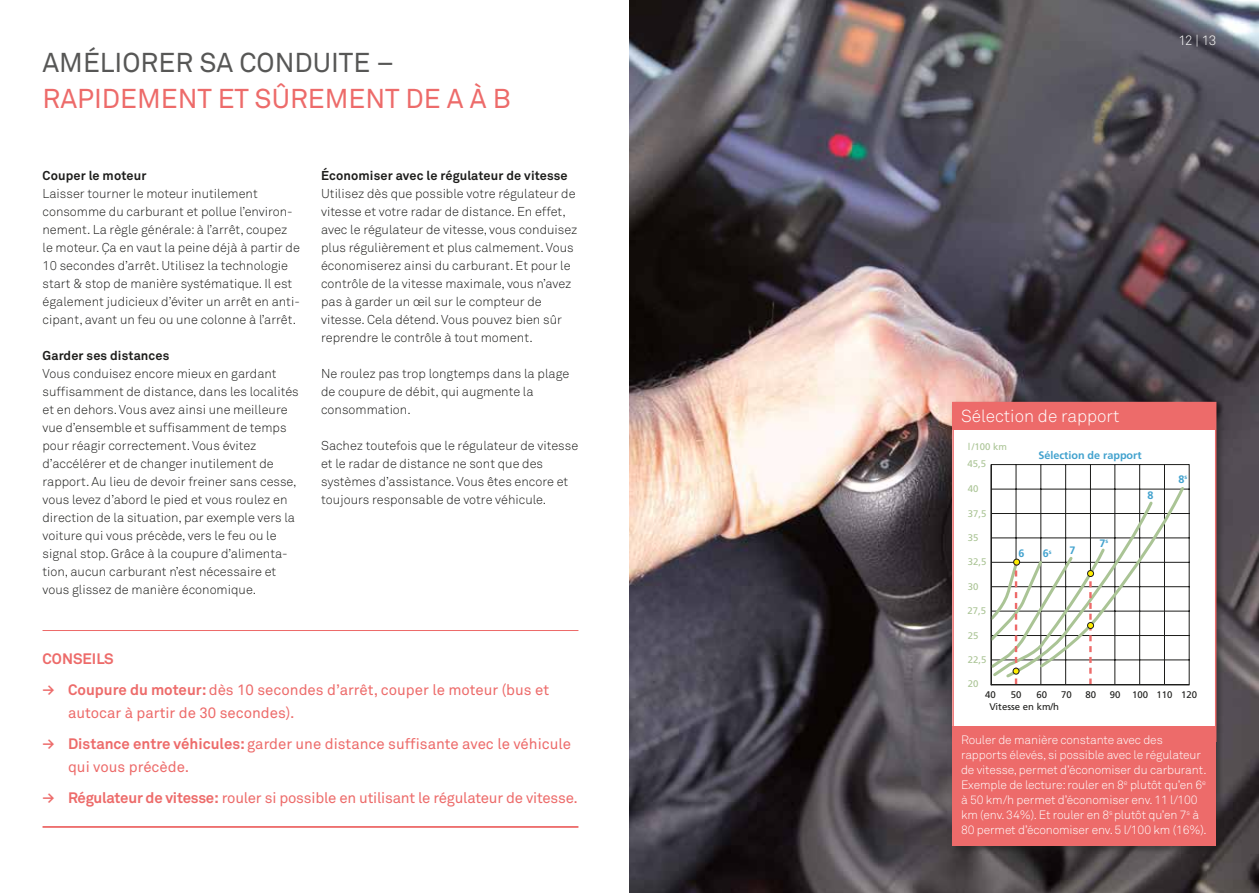
<style>
.page{position:relative;width:1259px;height:893px;background:#fff}
.page>*{position:absolute;margin:0;border:0;box-sizing:border-box;transform-origin:0 0}
.t1{font:27px "Akkurat Std";color:#ed6b6a}
.t2{font:27px "Akkurat Std";color:#575756}
.t3{font:300 17.25px "Akkurat Std";color:#fff}
.t4{font:15px/22.5px "Akkurat Std";color:#ed6b6a}
.t5{font:700 15px "Akkurat Std";color:#ed6b6a}
.t6{font:300 13.5px "Akkurat Std";color:#fff}
.t7{font:300 12.75px/18px "Akkurat Std";color:#1d1d1b}
.t8{font:700 12.75px "Akkurat Std";letter-spacing:.01em;color:#1d1d1b}
.t9{font:300 12px/15px "Akkurat Std";letter-spacing:-.01em;color:#fff}
.t10{font:700 10.8px "Frutiger";color:#42a2ce}
.t11{font:9.6px/17.5px "Frutiger";color:#aac495}
.t12{font:9.6px "Frutiger";color:#1d1d1b}
.s1{font-weight:700}
</style>
<div class="page">
<img style="left:629px;top:0;width:630px;height:893px">
<hr style="left:43px;top:630px;width:535px;height:1px;background:#ed6b6a">
<hr style="left:43px;top:826px;width:535px;height:2px;background:#ed6b6a">
<div style="left:950px;top:400px;width:274px;height:454px;background:#1d1d1b;opacity:.4"></div>
<div style="left:952px;top:410px;width:264px;height:340px;background:#fff"></div>
<div style="left:952px;top:402px;width:264px;height:28px;background:#ed6b6a"></div>
<div style="left:952px;top:402px;width:264px;height:340px;border:2px solid #ed6b6a"></div>
<div style="left:952px;top:726px;width:264px;height:120px;background:#ed6b6a"></div>
<svg style="left:991px;top:464px;width:199px;height:221px"></svg>
<div style="left:1013px;top:559px;width:7px;height:7px;border:1px solid #1d1d1b;border-radius:50%"></div>
<hr style="left:990px;top:464px;width:1px;height:221px;background:#1d1d1b">
<hr style="left:991px;top:684px;width:198px;height:1px;background:#1d1d1b">
<h1 class="t2" style="left:43px;top:47px;width:353px">AMÉLIORER SA CONDUITE –</h1>
<h1 class="t1" style="left:43px;top:83px;width:470px">RAPIDEMENT ET SÛREMENT DE A À B</h1>
<p class="t8" style="left:43px;top:168px;width:105px">Couper le moteur</p>
<p class="t7" style="left:43px;top:185px;width:259px">Laisser tourner le moteur inutilement consomme du carburant et pollue l’environ&shy;nement. La règle générale: à l’arrêt, coupez le moteur. Ça en vaut la peine déjà à partir de 10 secondes d’arrêt. Utilisez la technologie start &amp; stop de manière systématique. Il est également judicieux d’éviter un arrêt en anti&shy;cipant, avant un feu ou une colonne à l’arrêt.</p>
<p class="t8" style="left:43px;top:348px;width:128px">Garder ses distances</p>
<p class="t7" style="left:43px;top:365px;width:258px">Vous conduisez encore mieux en gardant suffisamment de distance, dans les localités et en dehors. Vous avez ainsi une meilleure vue d’ensemble et suffisamment de temps pour réagir correctement. Vous évitez d’accélérer et de changer inutilement de rapport. Au lieu de devoir freiner sans cesse, vous levez d’abord le pied et vous roulez en direction de la situation, par exemple vers la voiture qui vous précède, vers le feu ou le signal stop. Grâce à la coupure d’alimenta&shy;tion, aucun carburant n’est nécessaire et vous glissez de manière économique.</p>
<p class="t8" style="left:321px;top:168px;width:248px">Économiser avec le régulateur de vitesse</p>
<p class="t7" style="left:321px;top:185px;width:258px">Utilisez dès que possible votre régulateur de vitesse et votre radar de distance. En effet, avec le régulateur de vitesse, vous conduisez plus régulièrement et plus calmement. Vous économiserez ainsi du carburant. Et pour le contrôle de la vitesse maximale, vous n’avez pas à garder un œil sur le compteur de vitesse. Cela détend. Vous pouvez bien sûr reprendre le contrôle à tout moment.</p>
<p class="t7" style="left:321px;top:365px;width:250px">Ne roulez pas trop longtemps dans la plage de coupure de débit, qui augmente la consommation.</p>
<p class="t7" style="left:321px;top:437px;width:259px">Sachez toutefois que le régulateur de vitesse et le radar de distance ne sont que des systèmes d’assistance. Vous êtes encore et toujours responsable de votre véhicule.</p>
<p class="t5" style="left:43px;top:650px;width:73px">CONSEILS</p>
<p class="t4" style="left:68px;top:679px;width:482px;text-indent:-26px"><span class="s1">→ Coupure du moteur:</span> dès 10 secondes d’arrêt, couper le moteur (bus et autocar à partir de 30 secondes).</p>
<p class="t4" style="left:68px;top:733px;width:504px;text-indent:-26px"><span class="s1">→ Distance entre véhicules:</span> garder une distance suffisante avec le véhicule qui vous précède.</p>
<p class="t4" style="left:43px;top:786px;width:537px"><span class="s1">→ Régulateur de vitesse:</span> rouler si possible en utilisant le régulateur de vitesse.</p>
<p class="t6" style="left:1178px;top:32px;width:39px">12 | 13</p>
<h2 class="t3" style="left:961px;top:406px;width:160px">Sélection de rapport</h2>
<p class="t11" style="left:967px;top:438px;width:41px">l /100 km<br>45,5</p>
<p class="t11" style="left:968px;top:480px;width:12px">40</p>
<p class="t11" style="left:967px;top:504px;width:20px">37,5</p>
<p class="t11" style="left:967px;top:529px;width:12px">35</p>
<p class="t11" style="left:968px;top:553px;width:20px">32,5</p>
<p class="t11" style="left:967px;top:577px;width:12px">30</p>
<p class="t11" style="left:967px;top:602px;width:20px">27,5</p>
<p class="t11" style="left:967px;top:627px;width:12px">25</p>
<p class="t11" style="left:967px;top:651px;width:20px">22,5</p>
<p class="t11" style="left:967px;top:675px;width:12px">20</p>
<p class="t10" style="left:1038px;top:449px;width:105px">Sélection de rapport</p>
<p class="t10" style="left:1018px;top:547px;width:8px">6</p>
<p class="t10" style="left:1043px;top:547px;width:10px">6<sup>s</sup></p>
<p class="t10" style="left:1069px;top:543px;width:8px">7</p>
<p class="t10" style="left:1099px;top:536px;width:10px">7<sup>s</sup></p>
<p class="t10" style="left:1147px;top:489px;width:8px">8</p>
<p class="t10" style="left:1178px;top:473px;width:10px">8<sup>s</sup></p>
<p class="t12" style="left:985px;top:689px;width:12px">40</p>
<p class="t12" style="left:1011px;top:689px;width:12px">50</p>
<p class="t12" style="left:1036px;top:689px;width:12px">60</p>
<p class="t12" style="left:1061px;top:689px;width:12px">70</p>
<p class="t12" style="left:1085px;top:689px;width:12px">80</p>
<p class="t12" style="left:1109px;top:689px;width:89px">90 100 110 120</p>
<p class="t12" style="left:989px;top:701px;width:71px">Vitesse en km/h</p>
<p class="t9" style="left:961px;top:733px;width:247px">Rouler de manière constante avec des rapports élevés, si possible avec le régulateur de vitesse, permet d’économiser du carburant.<br>Exemple de lecture: rouler en 8<sup>e</sup> plutôt qu’en 6<sup>e </sup>à 50 km/h permet d’économiser env. 11 l/100 km (env. 34%). Et rouler en 8<sup>s</sup> plutôt qu’en 7<sup>s</sup> à 80 permet d’économiser env. 5 l/100 km (16%).</p>
</div>
